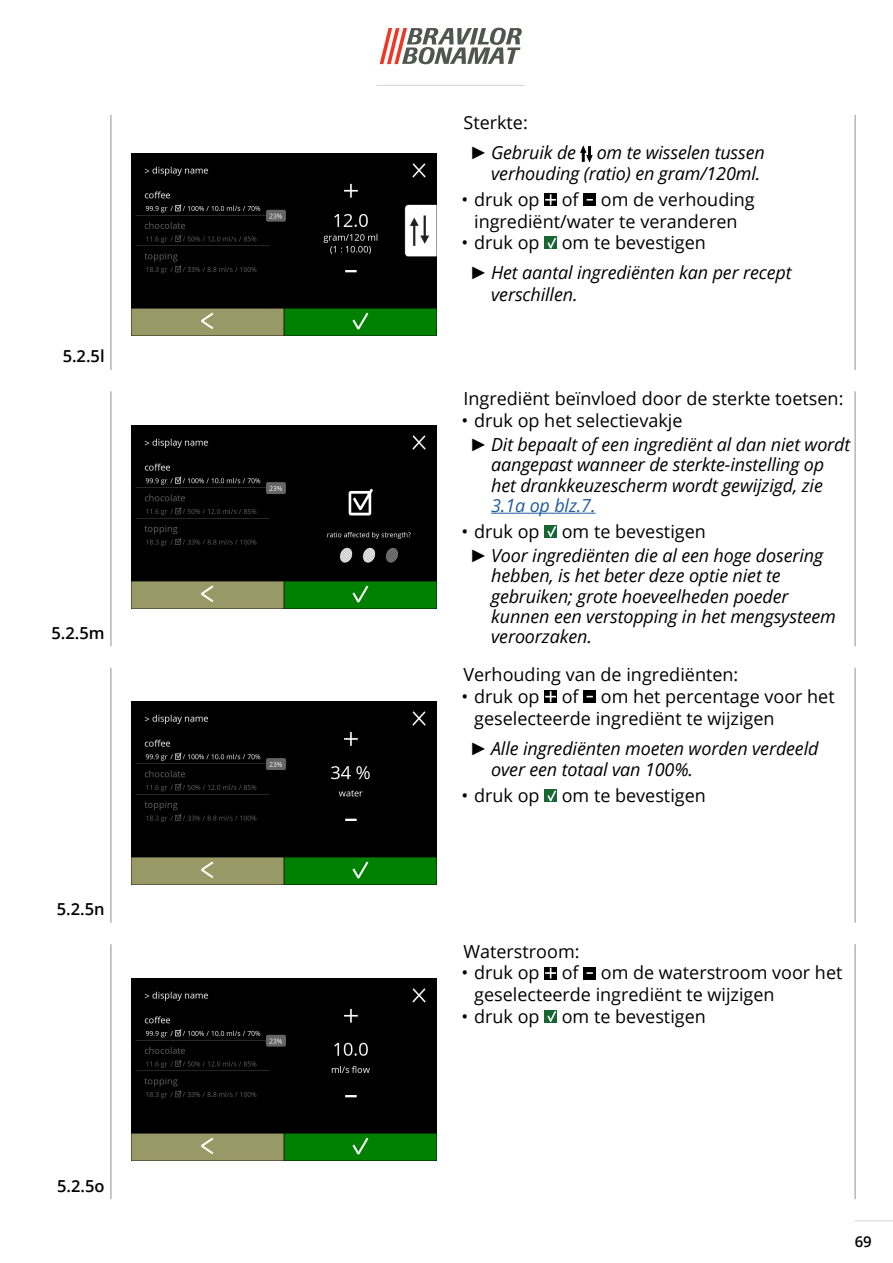
<style>
.page{position:relative;width:893px;height:1263px;background:#fff}
.page>*{position:absolute;margin:0;border:0;box-sizing:border-box;transform-origin:0 0}
.t1{font:italic 18px/20.2px "Open Sans";letter-spacing:-.01em;color:#000}
.Body_text{font:18px/21.6px "Open Sans";color:#000}
.t2{font:600 16.5px "Open Sans";color:#000}
.t3{font:600 15px "Open Sans";color:#000}
.s1{font-family:"Arial"}
.s2{color:#215e9e}
</style>
<div class="page">
<svg style="left:380px;top:28px;width:142px;height:36px"></svg>
<hr style="left:855px;top:1220px;width:38px;height:1px;background:#d4d8d5">
<hr style="left:376px;top:85px;width:149px;height:1px;background:#d4d8d5">
<hr style="left:855px;top:944px;width:1px;height:255px;background:#8e9590">
<hr style="left:111px;top:944px;width:1px;height:255px;background:#8e9590">
<hr style="left:855px;top:668px;width:1px;height:254px;background:#8e9590">
<hr style="left:111px;top:668px;width:1px;height:254px;background:#8e9590">
<hr style="left:855px;top:392px;width:1px;height:254px;background:#8e9590">
<hr style="left:111px;top:392px;width:1px;height:254px;background:#8e9590">
<hr style="left:111px;top:115px;width:1px;height:255px;background:#8e9590">
<hr style="left:855px;top:115px;width:1px;height:255px;background:#8e9590">
<img style="left:132px;top:153px;width:305px;height:183px">
<img style="left:132px;top:425px;width:305px;height:183px">
<img style="left:132px;top:702px;width:305px;height:182px">
<svg style="left:544px;top:690px;width:13px;height:13px"></svg>
<svg style="left:546px;top:692px;width:9px;height:9px"></svg>
<svg style="left:583px;top:690px;width:13px;height:13px"></svg>
<div style="left:544px;top:789px;width:13px;height:13px;background:#166734"></div>
<svg style="left:547px;top:790px;width:9px;height:12px"></svg>
<svg style="left:580px;top:146px;width:12px;height:16px"></svg>
<svg style="left:544px;top:193px;width:13px;height:13px"></svg>
<svg style="left:546px;top:195px;width:9px;height:9px"></svg>
<div style="left:583px;top:193px;width:13px;height:13px;background:#000"></div>
<div style="left:544px;top:237px;width:13px;height:12px;background:#166734"></div>
<svg style="left:547px;top:237px;width:9px;height:12px"></svg>
<hr style="left:491px;top:513px;width:105px;height:1px;background:#215e9e">
<div style="left:544px;top:525px;width:13px;height:13px;background:#166734"></div>
<svg style="left:547px;top:526px;width:9px;height:11px"></svg>
<svg style="left:544px;top:967px;width:13px;height:12px"></svg>
<svg style="left:546px;top:968px;width:9px;height:10px"></svg>
<div style="left:583px;top:967px;width:13px;height:12px;background:#000"></div>
<div style="left:544px;top:1010px;width:13px;height:13px;background:#166734"></div>
<svg style="left:547px;top:1011px;width:9px;height:11px"></svg>
<img style="left:132px;top:978px;width:305px;height:183px">
<p class="t2" style="left:63px;top:345px;width:43px">5.2.5l</p>
<p class="t2" style="left:52px;top:621px;width:55px">5.2.5m</p>
<p class="t2" style="left:57px;top:898px;width:49px">5.2.5n</p>
<p class="t2" style="left:57px;top:1174px;width:49px">5.2.5o</p>
<p class="Body_text" style="left:463px;top:111px;width:66px">Sterkte:</p>
<p class="t1" style="left:470px;top:141px;width:296px;line-height:21.6px;text-align:right"><span class="s1">►</span> Gebruik de om te wisselen tussen verhouding (ratio) en gram/120ml.</p>
<p class="Body_text" style="left:461px;top:188px;width:295px;text-align:center">• druk op of om de verhouding ingrediënt/water te veranderen</p>
<p class="Body_text" style="left:461px;top:232px;width:246px">• druk op om te bevestigen</p>
<p class="t1" style="left:491px;top:262px;width:302px;line-height:21.6px;text-indent:-21px"><span class="s1">►</span> Het aantal ingrediënten kan per recept verschillen.</p>
<p class="Body_text" style="left:463px;top:387px;width:381px">Ingrediënt beïnvloed door de sterkte toetsen:</p>
<p class="Body_text" style="left:461px;top:409px;width:223px">• druk op het selectievakje</p>
<p class="t1" style="left:491px;top:434px;width:361px;text-indent:-21px"><span class="s1">►</span> Dit bepaalt of een ingrediënt al dan niet wordt aangepast wanneer de sterkte-instelling op het drankkeuzescherm wordt gewijzigd, zie <span class="s2">3.1a op blz.7.</span></p>
<p class="Body_text" style="left:461px;top:520px;width:246px">• druk op om te bevestigen</p>
<p class="t1" style="left:491px;top:545px;width:346px;text-indent:-21px"><span class="s1">►</span> Voor ingrediënten die al een hoge dosering hebben, is het beter deze optie niet te gebruiken; grote hoeveelheden poeder kunnen een verstopping in het mengsysteem veroorzaken.</p>
<p class="Body_text" style="left:463px;top:664px;width:276px">Verhouding van de ingrediënten:</p>
<p class="Body_text" style="left:474px;top:685px;width:362px;text-indent:-13px">• druk op of om het percentage voor het geselecteerde ingrediënt te wijzigen</p>
<p class="t1" style="left:491px;top:737px;width:329px;line-height:21.6px;text-indent:-21px"><span class="s1">►</span> Alle ingrediënten moeten worden verdeeld over een totaal van 100%.</p>
<p class="Body_text" style="left:461px;top:784px;width:246px">• druk op om te bevestigen</p>
<p class="Body_text" style="left:463px;top:940px;width:118px">Waterstroom:</p>
<p class="Body_text" style="left:474px;top:962px;width:370px;text-indent:-13px">• druk op of om de waterstroom voor het geselecteerde ingrediënt te wijzigen</p>
<p class="Body_text" style="left:461px;top:1005px;width:246px">• druk op om te bevestigen</p>
<p class="t3" style="left:855px;top:1232px;width:19px">69</p>
</div>
